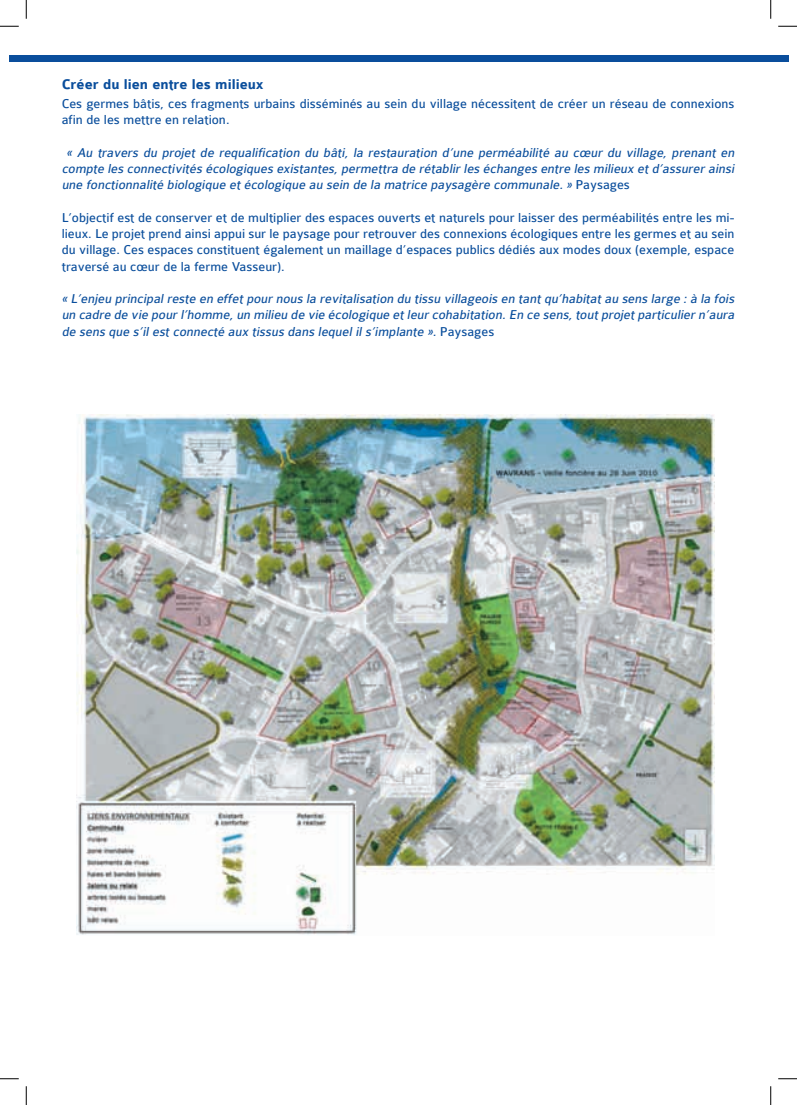
<style>
.page{position:relative;width:797px;height:1105px;background:#fff}
.page>*{position:absolute;margin:0;border:0;box-sizing:border-box;transform-origin:0 0}
.t1{font:700 15px "Colaborate";color:#0a4e9c}
.t2{font:italic 13.75px/16.2px "Colaborate";color:#0a4e9c;text-align:justify}
.t3{font:13.75px/16.2px "Colaborate";color:#0a4e9c}
.s1{font-style:normal}
</style>
<div class="page">
<div style="left:9px;top:55px;width:779px;height:7px;background:#0a4e9c"></div>
<img style="left:76px;top:415px;width:638px;height:520px">
<svg style="left:0;top:25px;width:19px;height:2px"></svg>
<svg style="left:778px;top:25px;width:19px;height:2px"></svg>
<svg style="left:0;top:1078px;width:19px;height:1px"></svg>
<svg style="left:778px;top:1078px;width:19px;height:1px"></svg>
<svg style="left:25px;top:0;width:2px;height:19px"></svg>
<svg style="left:25px;top:1086px;width:2px;height:19px"></svg>
<svg style="left:770px;top:0;width:1px;height:19px"></svg>
<svg style="left:770px;top:1086px;width:1px;height:19px"></svg>
<p class="t1" style="left:62px;top:77px;width:203px">Créer du lien entre les milieux</p>
<p class="t3" style="left:62px;top:96px;width:674px">Ces germes bâtis, ces fragments urbains disséminés au sein du village nécessitent de créer un réseau de connexions afin de les mettre en relation.</p>
<p class="t2" style="left:62px;top:144px;width:676px;text-indent:5px">« Au travers du projet de requalification du bâti, la restauration d’une perméabilité au cœur du village, prenant en compte les connectivités écologiques existantes, permettra de rétablir les échanges entre les milieux et d’assurer ainsi une fonctionnalité biologique et écologique au sein de la matrice paysagère communale. » <span class="s1">P a y s a g e s</span></p>
<p class="t3" style="left:62px;top:209px;width:674px;text-align:justify">L’objectif est de conserver et de multiplier des espaces ouverts et naturels pour laisser des perméabilités entre les mi&shy;lieux. Le projet prend ainsi appui sur le paysage pour retrouver des connexions écologiques entre les germes et au sein du village. Ces espaces constituent également un maillage d’espaces publics dédiés aux modes doux (exemple, espace traversé au cœur de la ferme Vasseur).</p>
<p class="t2" style="left:62px;top:291px;width:676px">« L’enjeu principal reste en effet pour nous la revitalisation du tissu villageois en tant qu’habitat au sens large : à la fois un cadre de vie pour l’homme,un milieu de vie écologique etleur cohabitation.En ce sens,toutprojetparticulier n’aura de sens que s’il est connecté aux tissus dans lequel il s’implante ». <span class="s1">P a y s a g e s</span></p>
</div>
